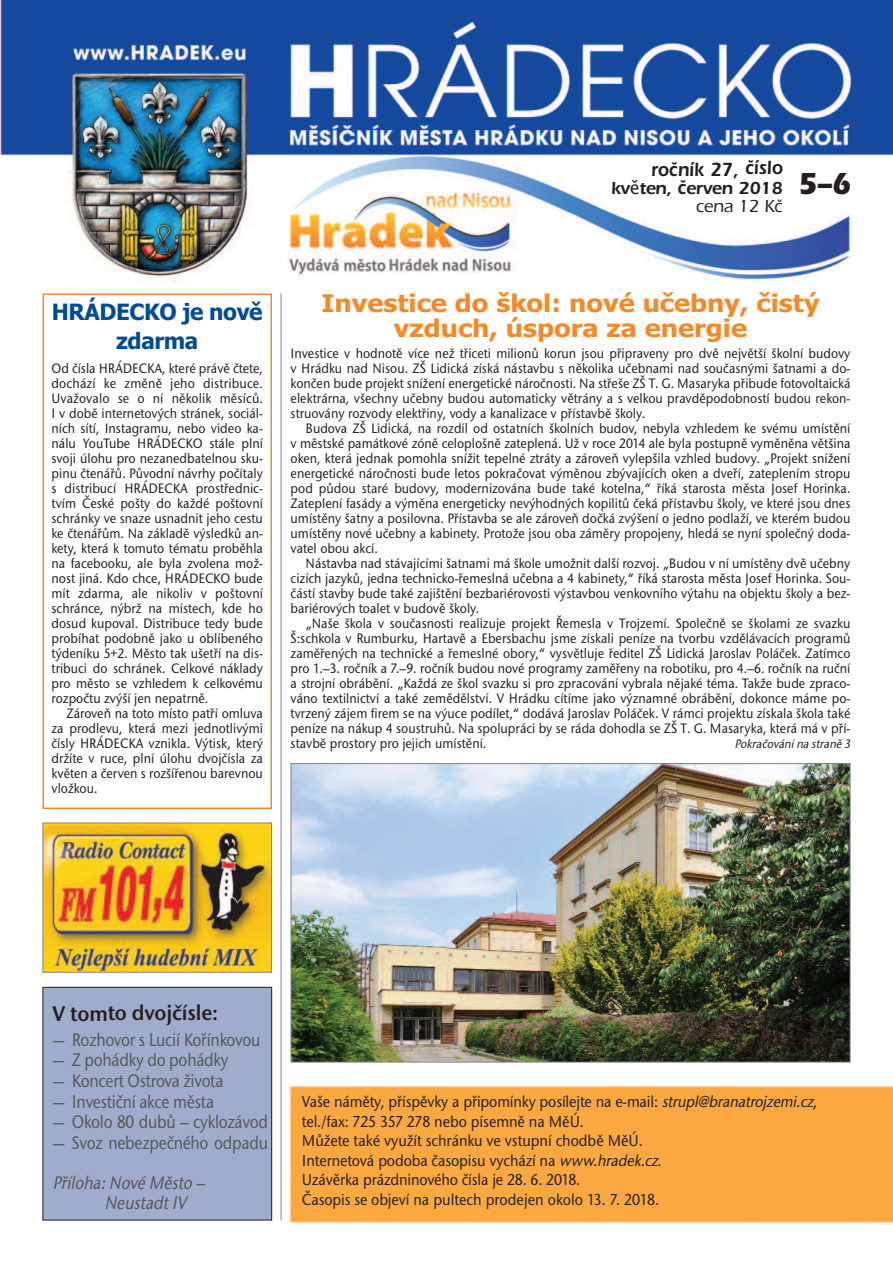
<style>
.page{position:relative;width:893px;height:1263px;background:#fff}
.page>*{position:absolute;margin:0;border:0;box-sizing:border-box;transform-origin:0 0}
.t1{font:700 31.5px "Itc Eras CE";color:#231f20;scale:.9 1}
.t2{font:700 24.3px/25.2px "Tahoma";color:#f38a27;text-align:center;scale:1.11 1}
.t3{font:700 22.5px/29.2px "Tahoma";letter-spacing:-.02em;color:#014d95;text-align:center}
.t4{font:22.2px "Stone Sans Itc TCE Semi";letter-spacing:-.005em;color:#231f20;scale:.95 1}
.t5{font:600 19.8px "Itc Eras CE";color:#231f20;scale:.91 1}
.t6{font:500 18.9px "Stone Sans Itc TCE";letter-spacing:-.015em;color:#57585a;scale:.85 1}
.t7{font:italic 500 18.9px/20.5px "Stone Sans Itc TCE";color:#57585a;scale:.85 1}
.t8{font:600 18px/18.1px "Itc Eras CE";letter-spacing:-.025em;color:#231f20;text-align:right}
.t9{font:500 16.5px/19.5px "Stone Sans Itc TCE";letter-spacing:-.01em;color:#231f20;scale:.9 1}
.t10{font:500 14.25px/15px "Stone Sans Itc TCE";color:#231f20;text-align:justify;scale:.9 1}
.t11{font:italic 500 12.75px "Stone Sans Itc TCE";color:#231f20;scale:.9 1}
.s1{font-family:"Lucida Grande";font-weight:400}
.s2{font-size:19.8px}
.s3{font-weight:500}
.s4{font-style:italic}
</style>
<div class="page">
<img style="left:0;top:0;width:893px;height:1228px">
<hr style="left:281px;top:293px;width:1px;height:927px;background:#808285">
<div style="left:43px;top:987px;width:229px;height:233px;background:#a0accb"></div>
<div style="left:42px;top:987px;width:230px;height:233px;border:1px solid #231f20"></div>
<img style="left:45px;top:824px;width:225px;height:146px">
<div style="left:43px;top:822px;width:229px;height:150px;border:1px solid #808285"></div>
<div style="left:43px;top:293px;width:229px;height:516px;border:2px solid #f38a27"></div>
<img style="left:293px;top:765px;width:555px;height:295px">
<div style="left:291px;top:763px;width:559px;height:299px;border:1px solid #808285"></div>
<h3 class="t5" style="left:651px;top:163px;width:146px">roãník 27, ãíslo</h3>
<p class="t8" style="left:611px;top:181px;width:173px">kv<span class="s1">ě</span>ten, <span class="s2">ã</span>erven 2018 <span class="s3">cena 12 Kã</span></p>
<h1 class="t1" style="left:798px;top:172px;width:60px">5–6</h1>
<h3 class="t3" style="left:52px;top:297px;width:212px">Hrádecko je nově zdarma</h3>
<p class="t10" style="left:52px;top:360px;width:236px">Od čísla HRÁDECKA, které právě čtete, dochází ke změně jeho distribuce.<br>Uvažovalo se o ní několik měsíců.<br>I v době internetových stránek, sociál&shy;ních sítí, Instagramu, nebo video ka&shy;nálu YouTube HRÁDECKO stále plní svoji úlohu pro nezanedbatelnou sku&shy;pinu čtenářů. Původní návrhy počítaly s distribucí HRÁDECKA prostřednic&shy;tvím České pošty do každé poštovní schránky ve snaze usnadnit jeho cestu ke čtenářům. Na základě výsledků an&shy;kety, která k tomuto tématu proběhla na facebooku, ale byla zvolena mož&shy;nost jiná. Kdo chce, HRÁDECKO bude mít zdarma, ale nikoliv v poštovní schránce, nýbrž na místech, kde ho dosud kupoval. Distribuce tedy bude probíhat podobně jako u oblíbeného týdeníku 5+2. Město tak ušetří na dis&shy;tribuci do schránek. Celkové náklady pro město se vzhledem k celkovému rozpočtu zvýší jen nepatrně.</p>
<p class="t10" style="left:52px;top:705px;width:236px;text-indent:15px">Zároveň na toto místo patří omluva za prodlevu, která mezi jednotlivými čísly HRÁDECKA vznikla. Výtisk, který držíte v ruce, plní úlohu dvojčísla za květen a červen s rozšířenou barevnou vložkou.</p>
<h2 class="t2" style="left:321px;top:291px;width:450px">Investice do škol: nové učebny, čistý vzduch, úspora za energie</h2>
<p class="t10" style="left:291px;top:345px;width:623px">Investice v hodnotě více než třiceti milionů korun jsou připraveny pro dvě největší školní budovy v Hrádku nad Nisou. ZŠ Lidická získá nástavbu s několika učebnami nad současnými šatnami a do&shy;končen bude projekt snížení energetické náročnosti. Na střeše ZŠ T. G. Masaryka přibude fotovoltaická elektrárna, všechny učebny budou automaticky větrány a s velkou pravděpodobností budou rekon&shy;struovány rozvody elektřiny, vody a kanalizace v přístavbě školy.</p>
<p class="t10" style="left:291px;top:420px;width:624px;text-indent:15px">Budova ZŠ Lidická, na rozdíl od ostatních školních budov, nebyla vzhledem ke svému umístění v městské památkové zóně celoplošně zateplená. Už v roce 2014 ale byla postupně vyměněna většina oken, která jednak pomohla snížit tepelné ztráty a zároveň vylepšila vzhled budovy. „Projekt snížení energetické náročnosti bude letos pokračovat výměnou zbývajících oken a dveří, zateplením stropu pod půdou staré budovy, modernizována bude také kotelna,“ říká starosta města Josef Horinka.<br>Zateplení fasády a výměna energeticky nevýhodných kopilitů čeká přístavbu školy, ve které jsou dnes umístěny šatny a posilovna. Přístavba se ale zároveň dočká zvýšení o jedno podlaží, ve kterém budou umístěny nové učebny a kabinety. Protože jsou oba záměry propojeny, hledá se nyní společný doda&shy;vatel obou akcí.</p>
<p class="t10" style="left:291px;top:555px;width:623px;text-indent:15px">Nástavba nad stávajícími šatnami má škole umožnit další rozvoj. „Budou v ní umístěny dvě učebny cizích jazyků, jedna technicko-řemeslná učebna a 4 kabinety,“ říká starosta města Josef Horinka. Sou&shy;částí stavby bude také zajištění bezbariérovosti výstavbou venkovního výtahu na objektu školy a bez&shy;bariérových toalet v budově školy.</p>
<p class="t10" style="left:291px;top:615px;width:624px;text-indent:15px">„Naše škola v současnosti realizuje projekt Řemesla v Trojzemí. Společně se školami ze svazku Š:schkola v Rumburku, Hartavě a Ebersbachu jsme získali peníze na tvorbu vzdělávacích programů zaměřených na technické a řemeslné obory,“ vysvětluje ředitel ZŠ Lidická Jaroslav Poláček. Zatímco pro 1.–3. ročník a 7.–9. ročník budou nové programy zaměřeny na robotiku, pro 4.–6. ročník na ruční a strojní obrábění. „Každá ze škol svazku si pro zpracování vybrala nějaké téma. Takže bude zpraco&shy;váno textilnictví a také zemědělství. V Hrádku cítíme jako významné obrábění, dokonce máme po&shy;tvrzený zájem firem se na výuce podílet,“ dodává Jaroslav Poláček. V rámci projektu získala škola také peníze na nákup 4 soustruhů. Na spolupráci by se ráda dohodla se ZŠ T. G. Masaryka, která má v pří&shy;stavbě prostory pro jejich umístění.</p>
<p class="t11" style="left:734px;top:736px;width:132px">Pokračování na straně 3</p>
<h3 class="t4" style="left:52px;top:1000px;width:176px">V tomto dvojčísle:</h3>
<h3 class="t6" style="left:52px;top:1028px;width:246px">— Rozhovor s Lucií Kořínkovou</h3>
<h3 class="t6" style="left:52px;top:1049px;width:209px">— Z pohádky do pohádky</h3>
<h3 class="t6" style="left:52px;top:1069px;width:203px">— Koncert Ostrova života</h3>
<h3 class="t6" style="left:52px;top:1090px;width:192px">— Investiční akce města</h3>
<h3 class="t6" style="left:52px;top:1110px;width:255px">— Okolo 80 dubů – cyklozávod</h3>
<h3 class="t6" style="left:52px;top:1131px;width:255px">— Svoz nebezpečného odpadu</h3>
<h3 class="t7" style="left:104px;top:1172px;width:122px;text-indent:-52px">Příloha: Nové Město –<br>Neustadt IV</h3>
<p class="t9" style="left:302px;top:1092px;width:574px">Vaše náměty, příspěvky a připomínky posílejte na e-mail: <span class="s4">strupl@branatrojzemi.cz</span>, tel./fax: 725 357 278 nebo písemně na MěÚ.<br>Můžete také využít schránku ve vstupní chodbě MěÚ.<br>Internetová podoba časopisu vychází na <span class="s4">www.hradek.cz</span>.<br>Uzávěrka prázdninového čísla je 28. 6. 2018.<br>Časopis se objeví na pultech prodejen okolo 13. 7. 2018.</p>
</div>
